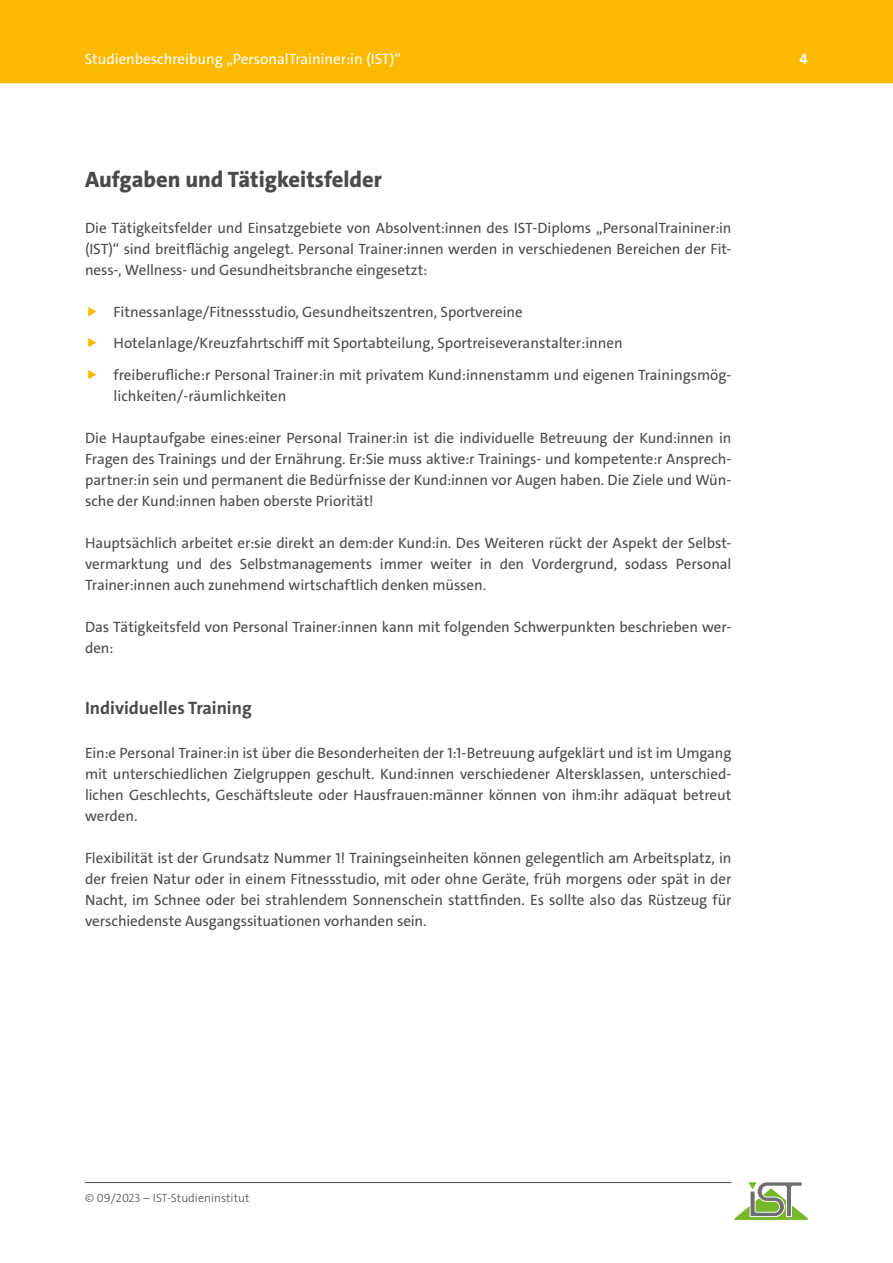
<style>
.page{position:relative;width:893px;height:1263px;background:#fff}
.page>*{position:absolute;margin:0;border:0;box-sizing:border-box;transform-origin:0 0}
.t1{font:800 22.5px "The Sans C4 s";color:#4a4a49}
.t2{font:700 18px "The Sans C4 s";color:#4a4a49}
.t3{font:15px/21px "The Sans C4 s";color:#4a4a49;text-align:justify}
.t4{font:15px "The Sans C4 s";color:#fff}
.t5{font:700 15px "The Sans C4 s";color:#fff}
.t6{font:300 12px "The Sans C4 s";color:#4a4a49}
</style>
<div class="page">
<hr style="left:85px;top:1182px;width:646px;height:1px;background:#4a4a49">
<svg style="left:734px;top:1182px;width:74px;height:38px"></svg>
<div style="left:0;top:0;width:893px;height:83px;background:#fbba00"></div>
<p class="t4" style="left:85px;top:49px;width:318px">Studienbeschreibung „PersonalTraininer:in (IST)“</p>
<p class="t5" style="left:800px;top:49px;width:10px">4</p>
<h1 class="t1" style="left:85px;top:165px;width:298px">Aufgaben und Tätigkeitsfelder</h1>
<p class="t3" style="left:85px;top:217px;width:648px">Die Tätigkeitsfelder und Einsatzgebiete von Absolvent:innen des IST-Diploms „PersonalTraininer:in (IST)“ sind breitflächig angelegt. Personal Trainer:innen werden in verschiedenen Bereichen der Fit&shy;ness-, Wellness- und Gesundheitsbranche eingesetzt:</p>
<p class="t3" style="left:114px;top:296px;width:618px;line-height:31.7px;text-align:left">Fitnessanlage/Fitnessstudio, Gesundheitszentren, Sportvereine<br>Hotelanlage/Kreuzfahrtschiff mit Sportabteilung, Sportreiseveranstalter:innen<br>freiberufliche:r Personal Trainer:in mit privatem Kund:innenstamm und eigenen Trainingsmög-</p>
<p class="t3" style="left:114px;top:386px;width:174px">lichkeiten/-räumlichkeiten</p>
<p class="t3" style="left:85px;top:427px;width:648px">Die Hauptaufgabe eines:einer Personal Trainer:in ist die individuelle Betreuung der Kund:innen in Fragen des Trainings und der Ernährung. Er:Sie muss aktive:r Trainings- und kompetente:r Ansprech&shy;partner:in sein und permanent die Bedürfnisse der Kund:innen vor Augen haben. Die Ziele und Wün&shy;sche der Kund:innen haben oberste Priorität!</p>
<p class="t3" style="left:85px;top:532px;width:648px">Hauptsächlich arbeitet er:sie direkt an dem:der Kund:in. Des Weiteren rückt der Aspekt der Selbst&shy;vermarktung und des Selbstmanagements immer weiter in den Vordergrund, sodass Personal Trainer:innen auch zunehmend wirtschaftlich denken müssen.</p>
<p class="t3" style="left:85px;top:616px;width:648px">Das Tätigkeitsfeld von Personal Trainer:innen kann mit folgenden Schwerpunkten beschrieben wer&shy;den:</p>
<p class="t2" style="left:85px;top:696px;width:168px">Individuelles Training</p>
<p class="t3" style="left:85px;top:742px;width:648px">Ein:e Personal Trainer:in ist über die Besonderheiten der 1:1-Betreuung aufgeklärt und ist im Umgang mit unterschiedlichen Zielgruppen geschult. Kund:innen verschiedener Altersklassen, unterschied&shy;lichen Geschlechts, Geschäftsleute oder Hausfrauen:männer können von ihm:ihr adäquat betreut werden.</p>
<p class="t3" style="left:85px;top:847px;width:648px">Flexibilität ist der Grundsatz Nummer 1! Trainingseinheiten können gelegentlich am Arbeitsplatz, in der freien Natur oder in einem Fitnessstudio, mit oder ohne Geräte, früh morgens oder spät in der Nacht, im Schnee oder bei strahlendem Sonnenschein stattfinden. Es sollte also das Rüstzeug für verschiedenste Ausgangssituationen vorhanden sein.</p>
<p class="t6" style="left:85px;top:1190px;width:166px">© 09/2023 – IST-Studieninstitut</p>
</div>
